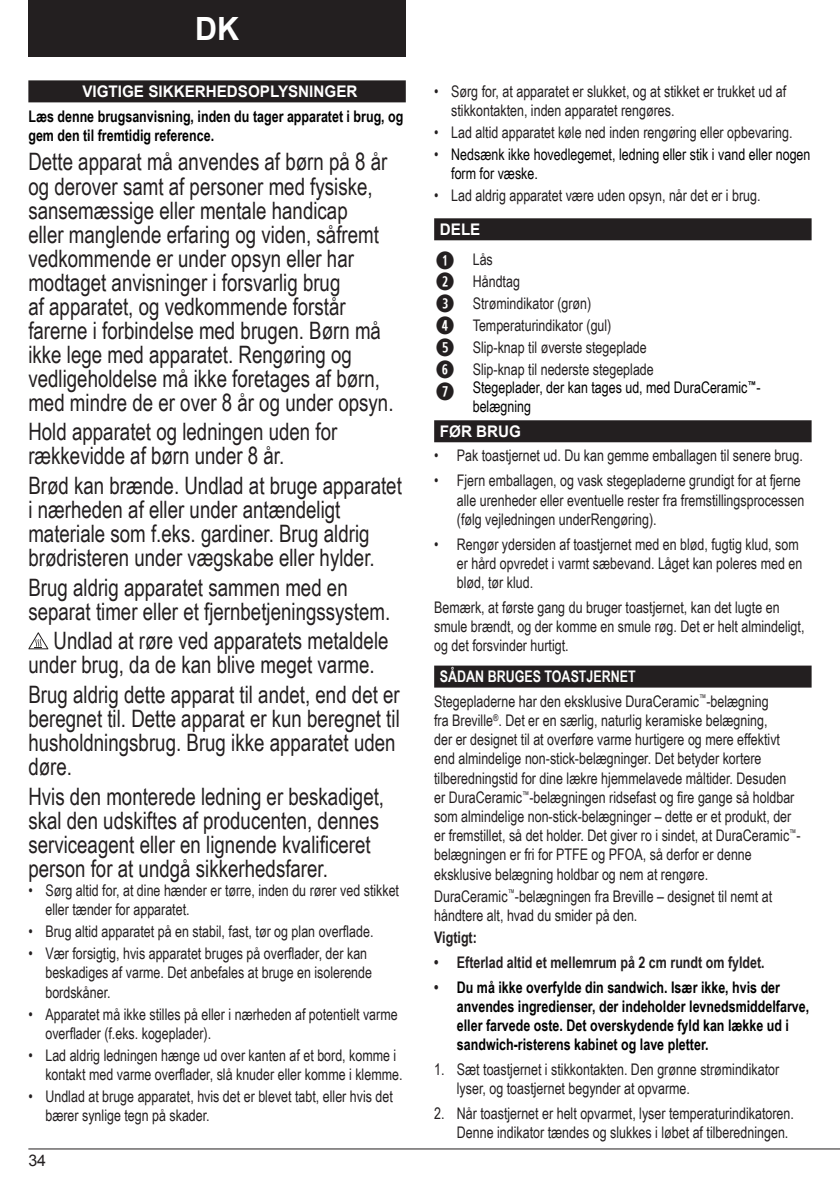
<style>
.page{position:relative;width:840px;height:1191px;background:#fff}
.page>*{position:absolute;margin:0;border:0;box-sizing:border-box;transform-origin:0 0}
.t1{font:700 32px "Arial";color:#fff;scale:.95 1}
.t2{font:24px/24px "Arial Narrow";color:#231f20;scale:.95 1}
.t3{font:16px/19.2px "Arial Narrow";color:#231f20;scale:.95 1}
.t4{font:700 16px/19.2px "Arial Narrow";color:#000;scale:.95 1}
.t5{font:16px/19.2px "Arial Narrow";color:#000;scale:.95 1}
.t6{font:700 16px "Arial Narrow";color:#231f20;scale:.95 1}
.t7{font:700 16px "Arial";color:#fff;scale:.95 1}
.t8{font:16px "Arial";color:#231f20}
.s1{color:#231f20}
.s2{font-family:"Combi Numerals Pro";font-weight:700;font-size:24px}
.s3{font-family:"Combi Numerals Pro";font-weight:700;font-size:24px;color:#231f20}
.s4{font-weight:700;color:#fff}
</style>
<div class="page">
<hr style="left:28px;top:1148px;width:811px;height:1px;background:#231f20">
<div style="left:28px;top:80px;width:377px;height:22px;background:#231f20"></div>
<svg style="left:28px;top:632px;width:20px;height:17px"></svg>
<div style="left:28px;top:0;width:377px;height:57px;background:#231f20"></div>
<div style="left:434px;top:218px;width:377px;height:22px;background:#231f20"></div>
<div style="left:434px;top:420px;width:377px;height:22px;background:#231f20"></div>
<div style="left:434px;top:665px;width:377px;height:22px;background:#231f20"></div>
<h1 class="t1" style="left:195px;top:7px;width:48px">DK</h1>
<p class="t7" style="left:82px;top:80px;width:291px">VIGTIGE SIKKERHEDSOPLYSNINGER</p>
<p class="t4" style="left:28px;top:106px;width:396px">Læs denne brugsanvisning, inden du tager apparatet i brug, og gem den til fremtidig reference.</p>
<p class="t2" style="left:28px;top:149px;width:385px">Dette apparat må anvendes af børn på 8 år og derover samt af personer med fysiske, sansemæssige eller mentale handicap<br>eller manglende erfaring og viden, såfremt vedkommende er under opsyn eller har modtaget anvisninger i forsvarlig brug<br>af apparatet, og vedkommende forstår farerne i forbindelse med brugen. Børn må ikke lege med apparatet. Rengøring og vedligeholdelse må ikke foretages af børn, med mindre de er over 8 år og under opsyn.</p>
<h2 class="t2" style="left:28px;top:419px;width:326px">Hold apparatet og ledningen uden for rækkevidde af børn under 8 år.</h2>
<h2 class="t2" style="left:28px;top:472px;width:394px">Brød kan brænde. Undlad at bruge apparatet i nærheden af eller under antændeligt materiale som f.eks. gardiner. Brug aldrig brødristeren under vægskabe eller hylder.</h2>
<h2 class="t2" style="left:28px;top:574px;width:382px">Brug aldrig apparatet sammen med en separat timer eller et fjernbetjeningssystem.</h2>
<h2 class="t2" style="left:28px;top:628px;width:380px;text-indent:25px">Undlad at røre ved apparatets metaldele under brug, da de kan blive meget varme.</h2>
<h2 class="t2" style="left:28px;top:681px;width:392px">Brug aldrig dette apparat til andet, end det er beregnet til. Dette apparat er kun beregnet til husholdningsbrug. Brug ikke apparatet uden døre.</h2>
<h2 class="t2" style="left:28px;top:783px;width:376px">Hvis den monterede ledning er beskadiget, skal den udskiftes af producenten, dennes serviceagent eller en lignende kvalificeret person for at undgå sikkerhedsfarer.</h2>
<p class="t3" style="left:45px;top:880px;width:373px;text-indent:-17px">• Sørg altid for, at dine hænder er tørre, inden du rører ved stikket eller tænder for apparatet.</p>
<p class="t3" style="left:28px;top:921px;width:364px">• Brug altid apparatet på en stabil, fast, tør og plan overflade.</p>
<p class="t3" style="left:45px;top:943px;width:345px;text-indent:-17px">• Vær forsigtig, hvis apparatet bruges på overflader, der kan beskadiges af varme. Det anbefales at bruge en isolerende bordskåner.</p>
<p class="t3" style="left:45px;top:1004px;width:372px;text-indent:-17px">• Apparatet må ikke stilles på eller i nærheden af potentielt varme overflader (f.eks. kogeplader).</p>
<p class="t3" style="left:45px;top:1045px;width:377px;text-indent:-17px">• Lad aldrig ledningen hænge ud over kanten af et bord, komme i kontakt med varme overflader, slå knuder eller komme i klemme.</p>
<p class="t3" style="left:45px;top:1086px;width:367px;text-indent:-17px">• Undlad at bruge apparatet, hvis det er blevet tabt, eller hvis det bærer synlige tegn på skader.</p>
<p class="t8" style="left:28px;top:1150px;width:19px">34</p>
<p class="t3" style="left:451px;top:81px;width:354px;text-indent:-17px">• Sørg for, at apparatet er slukket, og at stikket er trukket ud af stikkontakten, inden apparatet rengøres.</p>
<p class="t3" style="left:434px;top:122px;width:378px">• Lad altid apparatet køle ned inden rengøring eller opbevaring.</p>
<p class="t5" style="left:451px;top:144px;width:379px;text-indent:-17px"><span class="s1">•</span> Nedsænk ikke hovedlegemet, ledning eller stik i vand eller nogen form for væske.</p>
<p class="t3" style="left:434px;top:185px;width:345px">• Lad aldrig apparatet være uden opsyn, når det er i brug.</p>
<p class="t7" style="left:439px;top:218px;width:44px">DELE</p>
<p class="t3" style="left:435px;top:248px;width:231px;line-height:22px"><span class="s2">Q</span> Lås<br><span class="s2">W</span> Håndtag<br><span class="s2">E</span> Strømindikator (grøn)<br><span class="s2">R</span> Temperaturindikator (gul)<br><span class="s2">T</span> Slip-knap til øverste stegeplade<br><span class="s2">Y</span> Slip-knap til nederste stegeplade</p>
<p class="t5" style="left:472px;top:377px;width:304px;text-indent:-37px"><span class="s3">U</span> Stegeplader, der kan tages ud, med DuraCeramic<sup>™</sup>- belægning</p>
<p class="t7" style="left:439px;top:420px;width:87px">FØR BRUG</p>
<p class="t3" style="left:434px;top:445px;width:389px">• Pak toastjernet ud. Du kan gemme emballagen til senere brug.</p>
<p class="t3" style="left:456px;top:470px;width:367px;text-indent:-23px">• Fjern emballagen, og vask stegepladerne grundigt for at fjerne alle urenheder eller eventuelle rester fra fremstillingsprocessen (følg vejledningen underRengøring).</p>
<p class="t3" style="left:456px;top:534px;width:365px;text-indent:-23px">• Rengør ydersiden af toastjernet med en blød, fugtig klud, som er hård opvredet i varmt sæbevand. Låget kan poleres med en blød, tør klud.</p>
<p class="t3" style="left:434px;top:597px;width:391px">Bemærk, at første gang du bruger toastjernet, kan det lugte en smule brændt, og der komme en smule røg. Det er helt almindeligt, og det forsvinder hurtigt.</p>
<p class="t3" style="left:434px;top:663px;width:353px;line-height:24.8px;text-indent:6px"><span class="s4">SÅDAN BRUGES TOASTJERNET<br></span>Stegepladerne har den eksklusive DuraCeramic<sup>™</sup>-belægning</p>
<p class="t3" style="left:434px;top:710px;width:387px">fra Breville<sup>®</sup>. Det er en særlig, naturlig keramiske belægning,<br>der er designet til at overføre varme hurtigere og mere effektivt end almindelige non-stick-belægninger. Det betyder kortere tilberedningstid for dine lækre hjemmelavede måltider. Desuden er DuraCeramic<sup>™</sup>-belægningen ridsefast og fire gange så holdbar som almindelige non-stick-belægninger – dette er et produkt, der er fremstillet, så det holder. Det giver ro i sindet, at DuraCeramic<sup>™</sup>- belægningen er fri for PTFE og PFOA, så derfor er denne eksklusive belægning holdbar og nem at rengøre.</p>
<p class="t3" style="left:434px;top:886px;width:357px">DuraCeramic<sup>™</sup>-belægningen fra Breville – designet til nemt at håndtere alt, hvad du smider på den.</p>
<p class="t6" style="left:434px;top:925px;width:46px">Vigtigt:</p>
<p class="t6" style="left:434px;top:950px;width:349px">• Efterlad altid et mellemrum på 2 cm rundt om fyldet.</p>
<p class="t4" style="left:456px;top:976px;width:372px;text-indent:-23px"><span class="s1">•</span> Du må ikke overfylde din sandwich. Især ikke, hvis der anvendes ingredienser, der indeholder levnedsmiddelfarve, eller farvede oste. Det overskydende fyld kan lække ud i sandwich-risterens kabinet og lave pletter.</p>
<p class="t3" style="left:456px;top:1059px;width:341px;text-indent:-23px">1. Sæt toastjernet i stikkontakten. Den grønne strømindikator lyser, og toastjernet begynder at opvarme.</p>
<p class="t3" style="left:456px;top:1103px;width:356px;text-indent:-23px">2. Når toastjernet er helt opvarmet, lyser temperaturindikatoren.<br>Denne indikator tændes og slukkes i løbet af tilberedningen.</p>
</div>
